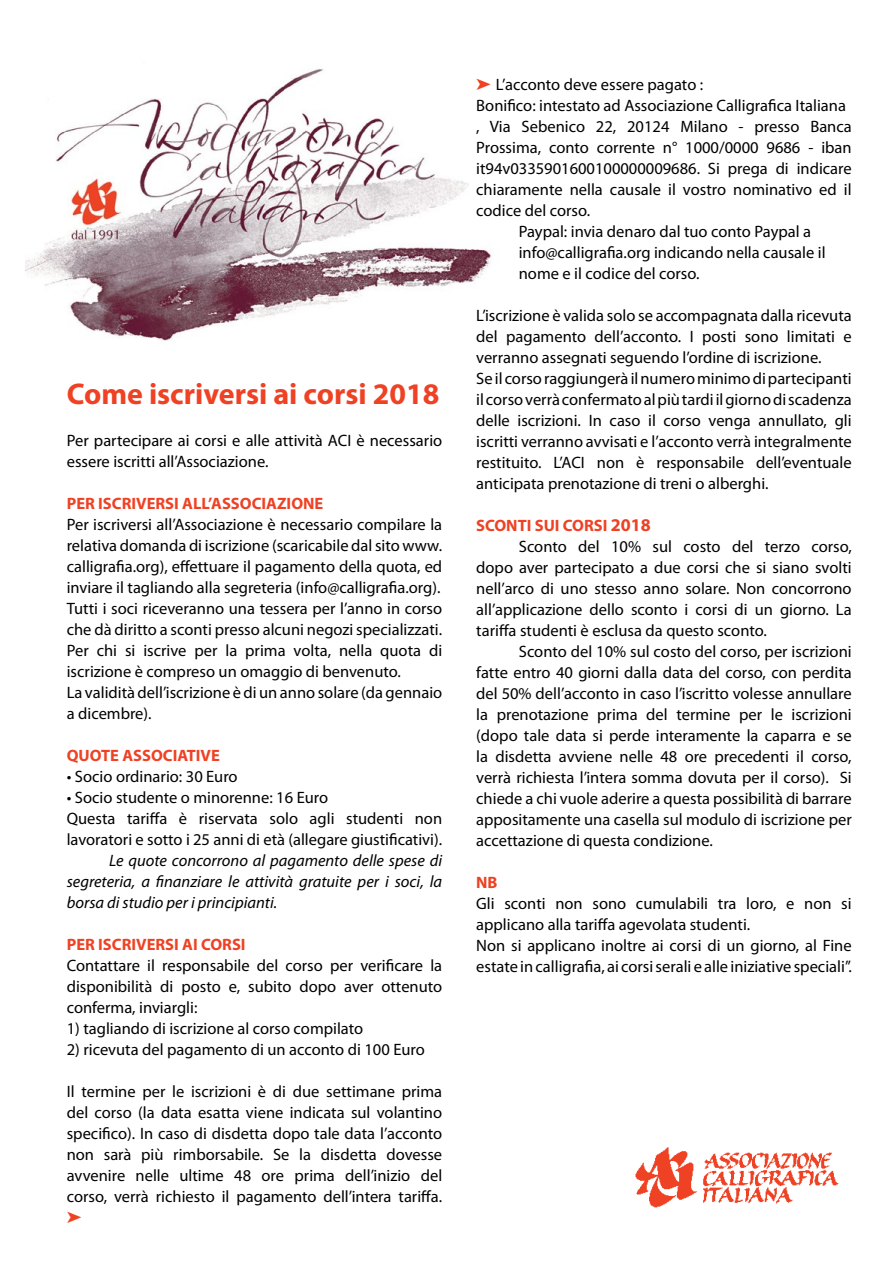
<style>
.page{position:relative;width:893px;height:1263px;background:#fff}
.page>*{position:absolute;margin:0;border:0;box-sizing:border-box;transform-origin:0 0}
.t1{font:700 30px "Myriad Pro";color:#ef4123}
.t2{font:16.5px/21px "Myriad Pro";color:#000}
.t3{font:italic 16.5px/21px "Myriad Pro";color:#000;text-align:justify}
.t4{font:700 16.5px "Myriad Pro";color:#ef4123}
.s1{color:#ef4123}
.s2{font-size:18px}
</style>
<div class="page">
<img style="left:635px;top:1147px;width:204px;height:61px">
<img style="left:26px;top:69px;width:466px;height:272px">
<h1 class="t1" style="left:67px;top:374px;width:374px">Come iscriversi ai corsi 2018</h1>
<p class="t2" style="left:67px;top:430px;width:377px">Per partecipare ai corsi e alle attività ACI è necessario essere iscritti all’Associazione.</p>
<p class="t4" style="left:67px;top:493px;width:258px">PER ISCRIVERSI ALL’ASSOCIAZIONE</p>
<p class="t2" style="left:67px;top:514px;width:377px">Per iscriversi all’Associazione è necessario compilare la relativa domanda di iscrizione (scaricabile dal sito www. calligrafia.org), effettuare il pagamento della quota, ed inviare il tagliando alla segreteria (info@calligrafia.org).<br>Tutti i soci riceveranno una tessera per l’anno in corso che dà diritto a sconti presso alcuni negozi specializzati.<br>Per chi si iscrive per la prima volta, nella quota di iscrizione è compreso un omaggio di benvenuto.<br>La validità dell’iscrizione è di un anno solare (da gennaio a dicembre).</p>
<p class="t4" style="left:67px;top:745px;width:155px">QUOTE ASSOCIATIVE</p>
<p class="t2" style="left:67px;top:766px;width:172px">• Socio ordinario: 30 Euro</p>
<p class="t2" style="left:67px;top:787px;width:377px">• Socio studente o minorenne: 16 Euro<br>Questa tariffa è riservata solo agli studenti non lavoratori e sotto i 25 anni di età (allegare giustificativi).</p>
<p class="t3" style="left:67px;top:850px;width:377px;text-indent:43px">Le quote concorrono al pagamento delle spese di segreteria, a finanziare le attività gratuite per i soci, la borsa di studio per i principianti.</p>
<p class="t4" style="left:67px;top:934px;width:180px">PER ISCRIVERSI AI CORSI</p>
<p class="t2" style="left:67px;top:955px;width:377px;text-align:justify">Contattare il responsabile del corso per verificare la disponibilità di posto e, subito dopo aver ottenuto conferma, inviargli:</p>
<p class="t2" style="left:67px;top:1018px;width:298px">1) tagliando di iscrizione al corso compilato</p>
<p class="t2" style="left:67px;top:1039px;width:359px">2) ricevuta del pagamento di un acconto di 100 Euro</p>
<p class="t2" style="left:67px;top:1081px;width:377px;text-align:justify">Il termine per le iscrizioni è di due settimane prima del corso (la data esatta viene indicata sul volantino specifico). In caso di disdetta dopo tale data l’acconto non sarà più rimborsabile. Se la disdetta dovesse avvenire nelle ultime 48 ore prima dell’inizio del corso, verrà richiesto il pagamento dell’intera tariffa.</p>
<p class="t2" style="left:476px;top:73px;width:229px"><span class="s1">➤</span> L’acconto deve essere pagato :</p>
<p class="t2" style="left:476px;top:94px;width:371px">Bonifico: intestato ad Associazione Calligrafica Italiana</p>
<p class="t2" style="left:476px;top:115px;width:377px">, Via Sebenico 22, 20124 Milano - presso Banca</p>
<p class="t2" style="left:476px;top:137px;width:377px">Prossima, conto corrente n° 1000/0000 9686 - iban</p>
<p class="t2" style="left:476px;top:158px;width:377px">it94v0335901600100000009686. Si prega di indicare</p>
<p class="t2" style="left:476px;top:179px;width:377px">chiaramente nella causale il vostro nominativo ed il</p>
<p class="t2" style="left:476px;top:200px;width:115px">codice del corso.</p>
<p class="t2" style="left:519px;top:221px;width:294px">Paypal: invia denaro dal tuo conto Paypal a</p>
<p class="t2" style="left:519px;top:242px;width:308px">info@calligrafia.org indicando nella causale il</p>
<p class="t2" style="left:519px;top:263px;width:182px">nome e il codice del corso.</p>
<p class="t2" style="left:476px;top:305px;width:377px">L’iscrizione è valida solo se accompagnata dalla ricevuta del pagamento dell’acconto. I posti sono limitati e verranno assegnati seguendo l’ordine di iscrizione.<br>Se il corso raggiungerà il numero minimo di partecipanti il corso verrà confermato al più tardi il giorno di scadenza delle iscrizioni. In caso il corso venga annullato, gli iscritti verranno avvisati e l’acconto verrà integralmente restituito. L’ACI non è responsabile dell’eventuale anticipata prenotazione di treni o alberghi.</p>
<p class="t4" style="left:476px;top:515px;width:176px">SCONTI SUI CORSI <span class="s2">2018</span></p>
<p class="t2" style="left:519px;top:535px;width:334px">Sconto del 10% sul costo del terzo corso,</p>
<p class="t2" style="left:476px;top:556px;width:377px">dopo aver partecipato a due corsi che si siano svolti</p>
<p class="t2" style="left:476px;top:577px;width:377px">nell’arco di uno stesso anno solare. Non concorrono</p>
<p class="t2" style="left:476px;top:599px;width:377px">all’applicazione dello sconto i corsi di un giorno. La</p>
<p class="t2" style="left:476px;top:620px;width:292px">tariffa studenti è esclusa da questo sconto.</p>
<p class="t2" style="left:519px;top:641px;width:334px">Sconto del 10% sul costo del corso, per iscrizioni</p>
<p class="t2" style="left:476px;top:662px;width:377px">fatte entro 40 giorni dalla data del corso, con perdita</p>
<p class="t2" style="left:476px;top:683px;width:377px">del 50% dell’acconto in caso l’iscritto volesse annullare</p>
<p class="t2" style="left:476px;top:704px;width:377px">la prenotazione prima del termine per le iscrizioni</p>
<p class="t2" style="left:476px;top:725px;width:377px">(dopo tale data si perde interamente la caparra e se</p>
<p class="t2" style="left:476px;top:746px;width:377px">la disdetta avviene nelle 48 ore precedenti il corso,</p>
<p class="t2" style="left:476px;top:767px;width:377px">verrà richiesta l’intera somma dovuta per il corso). Si</p>
<p class="t2" style="left:476px;top:788px;width:377px">chiede a chi vuole aderire a questa possibilità di barrare</p>
<p class="t2" style="left:476px;top:809px;width:377px">appositamente una casella sul modulo di iscrizione per</p>
<p class="t2" style="left:476px;top:830px;width:238px">accettazione di questa condizione.</p>
<p class="t4" style="left:476px;top:872px;width:23px">NB</p>
<p class="t2" style="left:476px;top:893px;width:377px">Gli sconti non sono cumulabili tra loro, e non si applicano alla tariffa agevolata studenti.<br>Non si applicano inoltre ai corsi di un giorno, al Fine estate in calligrafia, ai corsi serali e alle iniziative speciali”.</p>
</div>
